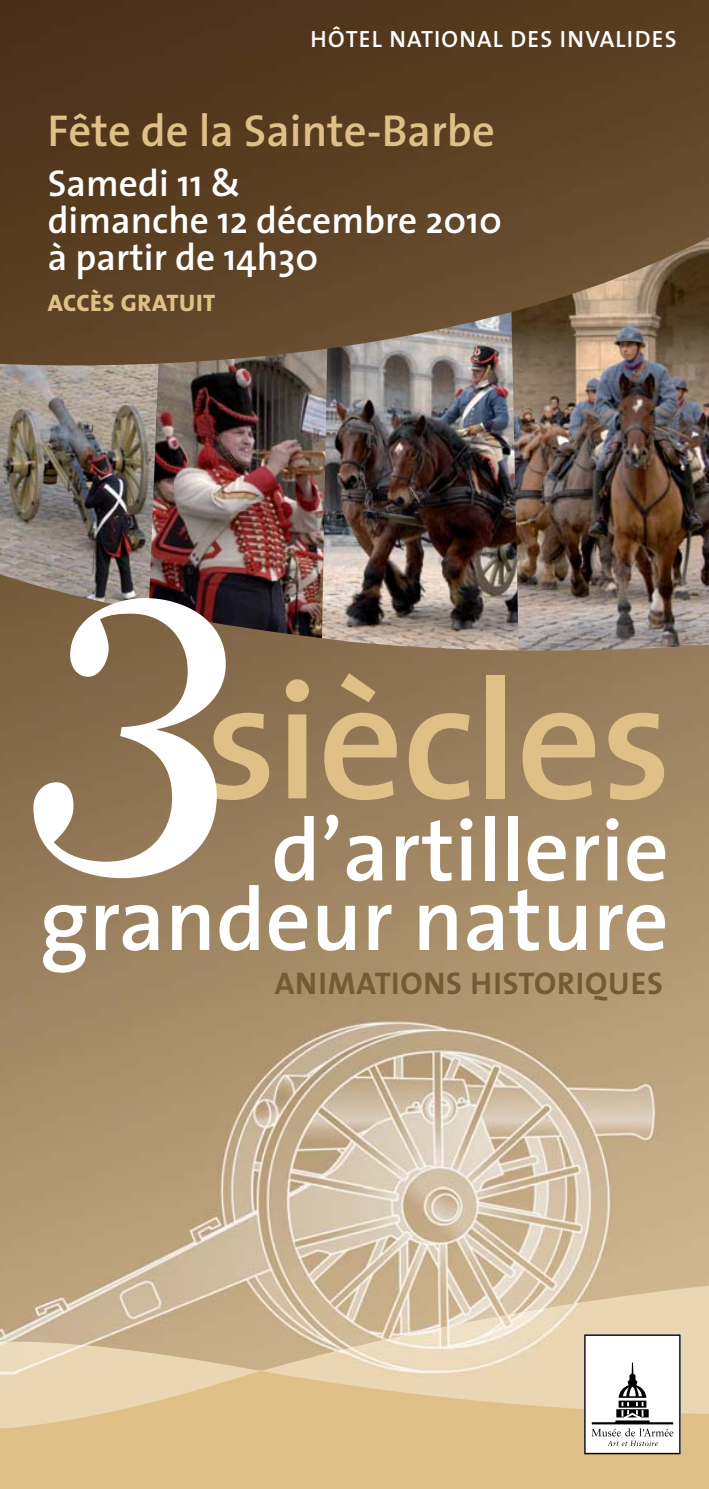
<style>
.page{position:relative;width:709px;height:1489px;background:#fff}
.page>*{position:absolute;margin:0;border:0;box-sizing:border-box;transform-origin:0 0}
.t1{font:italic 600 409.25px "New Caledonia LT";color:#fff}
.t2{font:600 168.75px "The Sans";letter-spacing:-.01em;color:#dfc087}
.t3{font:600 88.75px "The Sans";color:#fff}
.t4{font:600 88.25px "The Sans";color:#fff}
.t5{font:600 45px "The Sans";color:#dfc087}
.t6{font:600 37.5px/37.2px "The Sans";color:#fff}
.t7{font:700 31.5px "The Sans";letter-spacing:.025em;color:#735b38}
.t8{font:800 24px "The Sans";letter-spacing:.02em;color:#dfc087}
.t9{font:600 23.5px "The Sans";letter-spacing:.05em;color:#fff}
</style>
<div class="page">
<img style="left:519px;top:367px;width:190px;height:203px">
<img style="left:0;top:367px;width:147px;height:203px">
<img style="left:328px;top:367px;width:191px;height:203px">
<img style="left:147px;top:367px;width:181px;height:203px">
<img style="left:0;top:570px;width:709px;height:712px">
<img style="left:0;top:0;width:709px;height:367px">
<div style="left:0;top:1370px;width:709px;height:118px;background:#dfc087"></div>
<svg style="left:0;top:1282px;width:709px;height:153px"></svg>
<svg style="left:584px;top:1334px;width:96px;height:120px"></svg>
<img style="left:0;top:1007px;width:668px;height:349px">
<img style="left:314px;top:1301px;width:275px;height:82px">
<img style="left:0;top:1341px;width:111px;height:59px">
<p class="t9" style="left:310px;top:30px;width:367px">HÔTEL NATIONAL DES INVALIDES</p>
<p class="t5" style="left:47px;top:113px;width:449px">Fête de la Sainte-Barbe</p>
<p class="t6" style="left:48px;top:168px;width:456px">Samedi 11 &amp;<br>dimanche 12 décembre 2010 à partir de 14h30</p>
<p class="t8" style="left:48px;top:294px;width:169px">ACCÈS GRATUIT</p>
<h1 class="t1" style="left:30px;top:533px;width:214px">3</h1>
<h3 class="t3" style="left:40px;top:885px;width:630px">grandeur nature</h3>
<p class="t7" style="left:275px;top:967px;width:390px">ANIMATIONS HISTORIQUES</p>
<h2 class="t2" style="left:206px;top:675px;width:467px">siècles</h2>
<h3 class="t4" style="left:271px;top:816px;width:399px">d’artillerie</h3>
</div>
